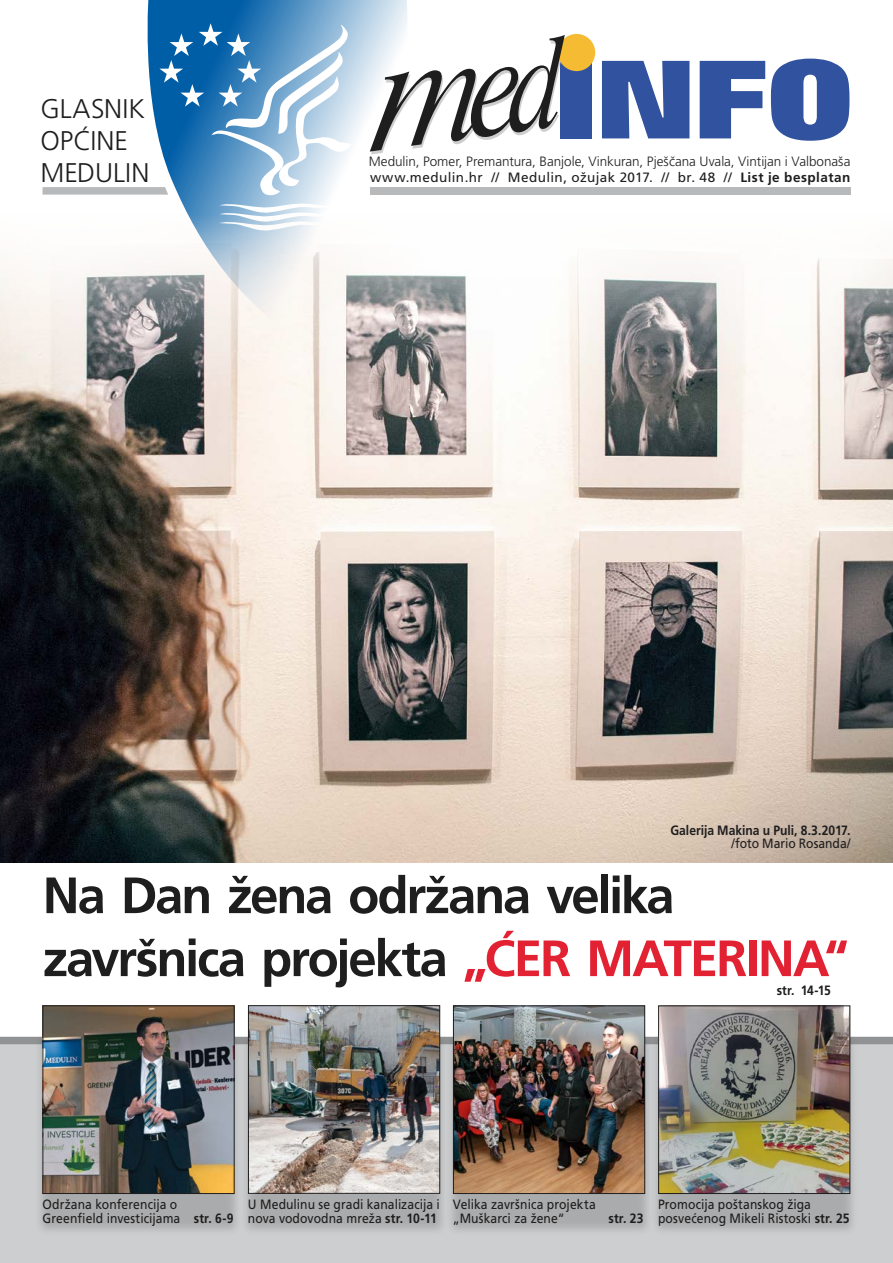
<style>
.page{position:relative;width:893px;height:1263px;background:#fff}
.page>*{position:absolute;margin:0;border:0;box-sizing:border-box;transform-origin:0 0}
.t1{font:700 51px/63px "Frutiger";letter-spacing:-.045em;color:#1f1e1f}
.t2{font:300 27px/32.4px "Frutiger";color:#1f1e1f}
.t3{font:13.5px/13.5px "Frutiger";letter-spacing:.005em;color:#1f1e1f;scale:.9 1}
.t4{font:300 13.5px/16.2px "Frutiger";letter-spacing:-.005em;color:#1f1e1f}
.t5{font:700 13.5px "Frutiger";color:#1f1e1f;scale:.9 1}
.s1{font-weight:400}
.s2{font-weight:700}
.s3{color:#e22233}
</style>
<div class="page">
<div style="left:0;top:1044px;width:893px;height:219px;background:#cdcecf"></div>
<svg style="left:148px;top:0;width:259px;height:203px"></svg>
<svg style="left:566px;top:62px;width:27px;height:77px"></svg>
<svg style="left:700px;top:59px;width:150px;height:82px"></svg>
<svg style="left:602px;top:61px;width:88px;height:78px"></svg>
<div style="left:560px;top:61px;width:32px;height:77px;background:#31529e"></div>
<div style="left:558px;top:34px;width:37px;height:37px;background:#f5bb33;border-radius:50%"></div>
<svg style="left:370px;top:35px;width:196px;height:119px"></svg>
<div style="left:0;top:1037px;width:893px;height:7px;background:#919294"></div>
<svg style="left:43px;top:21px;width:309px;height:175px"></svg>
<div style="left:370px;top:187px;width:480px;height:8px;background:#b8b9bb"></div>
<img style="left:0;top:203px;width:893px;height:659px">
<div style="left:34px;top:1031px;width:209px;height:205px;background:#1f1e1f;opacity:.2"></div>
<img style="left:45px;top:1007px;width:188px;height:185px">
<div style="left:43px;top:1005px;width:192px;height:189px;border:1px solid #1f1e1f"></div>
<div style="left:445px;top:1031px;width:208px;height:205px;background:#1f1e1f;opacity:.2"></div>
<img style="left:455px;top:1007px;width:188px;height:185px">
<div style="left:453px;top:1005px;width:192px;height:189px;border:1px solid #1f1e1f"></div>
<div style="left:650px;top:1031px;width:208px;height:205px;background:#1f1e1f;opacity:.2"></div>
<img style="left:660px;top:1007px;width:188px;height:185px">
<div style="left:658px;top:1005px;width:192px;height:189px;border:1px solid #1f1e1f"></div>
<div style="left:240px;top:1031px;width:208px;height:205px;background:#1f1e1f;opacity:.2"></div>
<img style="left:250px;top:1007px;width:188px;height:185px">
<div style="left:248px;top:1005px;width:192px;height:189px;border:1px solid #1f1e1f"></div>
<h2 class="t2" style="left:40px;top:92px;width:111px">GLASNIK<br>OPĆINE<br>MEDULIN</h2>
<p class="t4" style="left:369px;top:153px;width:483px">Medulin, Pomer, Premantura, Banjole, Vinkuran, Pješčana Uvala, Vintijan i Valbonaša <span class="s1">www.medulin.hr // Medulin, ožujak 2017. // br. 48 //</span> <span class="s2">List je besplatan</span></p>
<p class="t5" style="left:670px;top:822px;width:202px">Galerija Makina u Puli, 8.3.2017.</p>
<p class="t3" style="left:731px;top:837px;width:134px">/foto Mario Rosanda/</p>
<h1 class="t1" style="left:43px;top:863px;width:808px">Na Dan žena održana velika završnica projekta <span class="s3">„ĆER MATERINA“</span></h1>
<p class="t5" style="left:777px;top:982px;width:62px">str. 14-15</p>
<p class="t3" style="left:43px;top:1197px;width:214px">Održana konferencija o<br>Greenfield investicijama <span class="s2">str. 6-9</span></p>
<p class="t3" style="left:453px;top:1197px;width:160px">Velika završnica projekta „Muškarci za žene“</p>
<p class="t3" style="left:248px;top:1197px;width:215px">U Medulinu se gradi kanalizacija i nova vodovodna mreža <span class="s2">str. 10-11</span></p>
<p class="t5" style="left:608px;top:1210px;width:40px">str. 23</p>
<p class="t3" style="left:658px;top:1197px;width:214px">Promocija poštanskog žiga posvećenog Mikeli Ristoski <span class="s2">str. 25</span></p>
</div>
